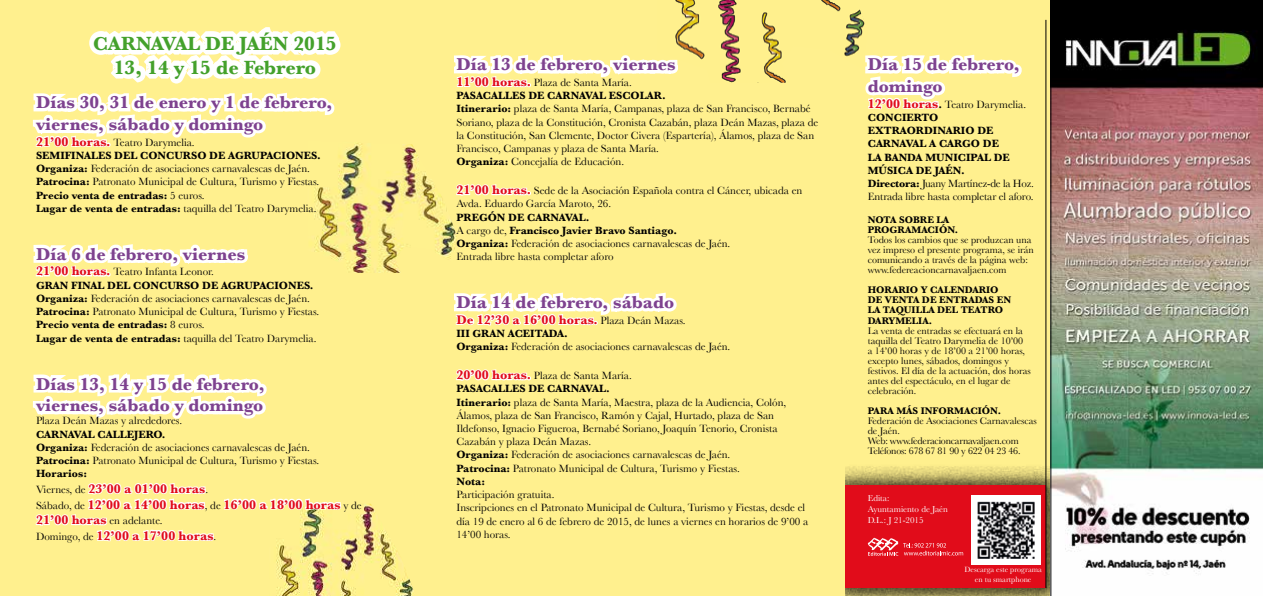
<style>
.page{position:relative;width:1263px;height:596px;background:#fff}
.page>*{position:absolute;margin:0;border:0;box-sizing:border-box;transform-origin:0 0}
.t1{font:700 20px/24px "Baskerville";color:#44a12b;text-align:center}
.t2{font:700 18px/21.6px "Baskerville";color:#7e428f}
.t3{font:700 13px/15.6px "Baskerville";color:#e10c1a}
.t4{font:11px/13.2px "Baskerville";color:#000}
.t5{font:700 11px/13.2px "Baskerville";color:#000}
.t6{font:10px/10px "Baskerville";color:#000}
.t7{font:700 10px/10px "Baskerville";color:#000}
.t8{font:10px/10px "Baskerville";letter-spacing:-.02em;color:#000}
.t9{font:9px/10.8px "Baskerville";color:#fff}
.t10{font:8px/9.6px "Baskerville";color:#fff;text-align:center}
.s1{font-weight:700;font-size:13px;color:#e10c1a}
.s2{font-weight:700}
.s3{font-weight:400;font-size:11px;color:#000}
.s4{font-size:13px;color:#e10c1a}
.s5{font-weight:400}
</style>
<div class="page">
<div style="left:0;top:0;width:1263px;height:595px;background:#fff08e"></div>
<div style="left:823px;top:463px;width:245px;height:132px;background:#000;opacity:.75"></div>
<div style="left:845px;top:485px;width:201px;height:102px;background:#e10c1a"></div>
<img style="left:1050px;top:0;width:213px;height:595px">
<img style="left:276px;top:503px;width:138px;height:92px">
<img style="left:314px;top:143px;width:143px;height:130px">
<svg style="left:32px;top:27px;width:317px;height:141px"></svg>
<svg style="left:33px;top:244px;width:215px;height:33px"></svg>
<svg style="left:32px;top:372px;width:235px;height:47px"></svg>
<svg style="left:224px;top:498px;width:119px;height:32px"></svg>
<svg style="left:35px;top:483px;width:179px;height:59px"></svg>
<svg style="left:454px;top:54px;width:203px;height:34px"></svg>
<svg style="left:454px;top:182px;width:77px;height:34px"></svg>
<svg style="left:454px;top:291px;width:223px;height:35px"></svg>
<svg style="left:456px;top:369px;width:75px;height:12px"></svg>
<svg style="left:865px;top:54px;width:157px;height:56px"></svg>
<img style="left:657px;top:0;width:211px;height:83px">
<svg style="left:868px;top:537px;width:95px;height:18px"></svg>
<div style="left:819px;top:440px;width:26px;height:155px;background:#fff08e"></div>
<img style="left:971px;top:495px;width:69px;height:69px">
<hr style="left:1046px;top:20px;width:1px;height:567px;background:#000">
<h1 class="t1" style="left:93px;top:31px;width:245px">CARNAVAL DE JAÉN 2015<br>13, 14 y 15 de Febrero</h1>
<h2 class="t2" style="left:36px;top:92px;width:298px">Días 30, 31 de enero y 1 de febrero, viernes, sábado y domingo</h2>
<p class="t4" style="left:36px;top:135px;width:286px"><span class="s1">21’00 horas.</span> Teatro Darymelia.<br><span class="s2">SEMIFINALES DEL CONCURSO DE AGRUPACIONES.<br>Organiza:</span> Federación de asociaciones carnavalescas de Jaén.<br><span class="s2">Patrocina:</span> Patronato Municipal de Cultura, Turismo y Fiestas.<br><span class="s2">Precio venta de entradas:</span> 5 euros.<br><span class="s2">Lugar de venta de entradas:</span> taquilla del Teatro Darymelia.</p>
<h2 class="t2" style="left:36px;top:243px;width:211px">Día 6 de febrero, viernes</h2>
<p class="t4" style="left:36px;top:265px;width:285px"><span class="s1">21’00 horas.</span> Teatro Infanta Leonor.<br><span class="s2">GRAN FINAL DEL CONCURSO DE AGRUPACIONES.<br>Organiza:</span> Federación de asociaciones carnavalescas de Jaén.<br><span class="s2">Patrocina:</span> Patronato Municipal de Cultura, Turismo y Fiestas.<br><span class="s2">Precio venta de entradas:</span> 8 euros.<br><span class="s2">Lugar de venta de entradas:</span> taquilla del Teatro Darymelia.</p>
<h2 class="t2" style="left:36px;top:372px;width:230px">Días 13, 14 y 15 de febrero, viernes, sábado y domingo</h2>
<p class="t4" style="left:36px;top:414px;width:148px">Plaza Deán Mazas y alrededores.</p>
<p class="t4" style="left:36px;top:427px;width:285px"><span class="s2">CARNAVAL CALLEJERO.<br>Organiza:</span> Federación de asociaciones carnavalescas de Jaén.<br><span class="s2">Patrocina:</span> Patronato Municipal de Cultura, Turismo y Fiestas.<br><span class="s2">Horarios:</span></p>
<p class="t3" style="left:36px;top:480px;width:327px"><span class="s3">Viernes, de</span> 23’00 a 01’00 horas<span class="s3">.<br>Sábado, de</span> 12’00 a 14’00 horas<span class="s3">, de</span> 16’00 a 18’00 horas <span class="s3">y de</span></p>
<p class="t4" style="left:36px;top:513px;width:128px"><span class="s1">21’00 horas</span> en adelante.</p>
<p class="t3" style="left:36px;top:527px;width:182px"><span class="s3">Domingo, de</span> 12’00 a 17’00 horas<span class="s3">.</span></p>
<h2 class="t2" style="left:456px;top:54px;width:221px">Día 13 de febrero, viernes</h2>
<p class="t4" style="left:456px;top:76px;width:363px"><span class="s1">11’00 horas.</span> Plaza de Santa María.<br><span class="s2">PASACALLES DE CARNAVAL ESCOLAR.<br>Itinerario:</span> plaza de Santa María, Campanas, plaza de San Francisco, Bernabé Soriano, plaza de la Constitución, Cronista Cazabán, plaza Deán Mazas, plaza de la Constitución, San Clemente, Doctor Civera (Espartería), Álamos, plaza de San Francisco, Campanas y plaza de Santa María.<br><span class="s2">Organiza:</span> Concejalía de Educación.</p>
<p class="t4" style="left:456px;top:184px;width:347px"><span class="s1">21’00 horas.</span> Sede de la Asociación Española contra el Cáncer, ubicada en<br>Avda. Eduardo García Maroto, 26.</p>
<p class="t4" style="left:456px;top:210px;width:275px"><span class="s2">PREGÓN DE CARNAVAL.<br></span>A cargo de, <span class="s2">Francisco Javier Bravo Santiago.<br>Organiza:</span> Federación de asociaciones carnavalescas de Jaén.<br>Entrada libre hasta completar aforo</p>
<h2 class="t2" style="left:456px;top:291px;width:219px">Día 14 de febrero, sábado</h2>
<p class="t3" style="left:456px;top:311px;width:231px">De 12’30 a 16’00 horas. <span class="s3">Plaza Deán Mazas.</span></p>
<p class="t4" style="left:456px;top:326px;width:275px"><span class="s2">III GRAN ACEITADA.<br>Organiza:</span> Federación de asociaciones carnavalescas de Jaén.</p>
<p class="t4" style="left:456px;top:368px;width:331px"><span class="s1">20’00 horas.</span> Plaza de Santa María.<br><span class="s2">PASACALLES DE CARNAVAL.<br>Itinerario:</span> plaza de Santa María, Maestra, plaza de la Audiencia, Colón, Álamos, plaza de San Francisco, Ramón y Cajal, Hurtado, plaza de San Ildefonso, Ignacio Figueroa, Bernabé Soriano, Joaquín Tenorio, Cronista Cazabán y plaza Deán Mazas.<br><span class="s2">Organiza:</span> Federación de asociaciones carnavalescas de Jaén.<br><span class="s2">Patrocina:</span> Patronato Municipal de Cultura, Turismo y Fiestas.<br><span class="s2">Nota:</span></p>
<p class="t4" style="left:456px;top:487px;width:353px">Participación gratuita.<br>Inscripciones en el Patronato Municipal de Cultura, Turismo y Fiestas, desde el día 19 de enero al 6 de febrero de 2015, de lunes a viernes en horarios de 9’00 a 14’00 horas.</p>
<h2 class="t2" style="left:868px;top:54px;width:154px">Día 15 de febrero, domingo</h2>
<p class="t5" style="left:868px;top:97px;width:168px"><span class="s4">12’00 horas</span>. <span class="s5">Teatro Darymelia.<br></span>CONCIERTO<br>EXTRAORDINARIO DE<br>CARNAVAL A CARGO DE<br>LA BANDA MUNICIPAL DE<br>MÚSICA DE JAÉN.<br>Directora: <span class="s5">Juany Martínez-de la Hoz.<br>Entrada libre hasta completar el aforo.</span></p>
<p class="t7" style="left:868px;top:215px;width:92px">NOTA SOBRE LA<br>PROGRAMACIÓN.</p>
<p class="t6" style="left:868px;top:235px;width:168px">Todos los cambios que se produzcan una vez impreso el presente programa, se irán comunicando a través de la página web: www.federeacioncarnavaljaen.com</p>
<p class="t7" style="left:868px;top:285px;width:145px">HORARIO Y CALENDARIO<br>DE VENTA DE ENTRADAS EN<br>LA TAQUILLA DEL TEATRO<br>DARYMELIA.</p>
<p class="t6" style="left:868px;top:325px;width:164px">La venta de entradas se efectuará en la taquilla del Teatro Darymelia de 10’00<br>a 14’00 horas y de 18’00 a 21’00 horas, excepto lunes, sábados, domingos y festivos. El día de la actuación, dos horas antes del espectáculo, en el lugar de celebración.</p>
<p class="t7" style="left:868px;top:405px;width:135px">PARA MÁS INFORMACIÓN.</p>
<p class="t8" style="left:868px;top:415px;width:171px">Federación de Asociaciones Carnavalescas de Jaén.<br>Web: www.federacioncarnavaljaen.com<br>Teléfonos: 678 67 81 90 y 622 04 23 46.</p>
<p class="t9" style="left:868px;top:492px;width:82px">Edita:<br>Ayuntamiento de Jaén<br>D.L.: J 21-2015</p>
<p class="t10" style="left:964px;top:564px;width:79px">Descarga este programa en tu smartphone</p>
</div>
